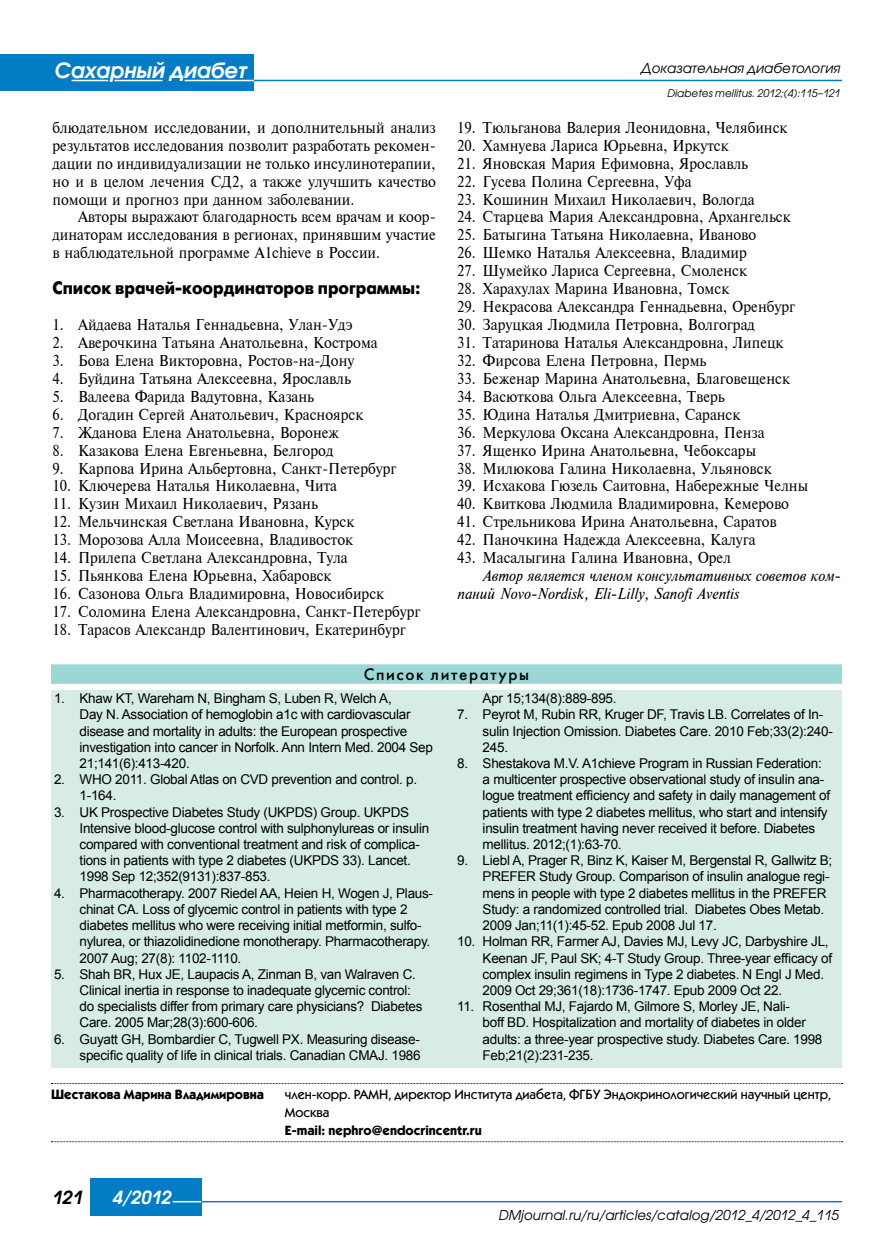
<style>
.page{position:relative;width:893px;height:1255px;background:#fff}
.page>*{position:absolute;margin:0;border:0;box-sizing:border-box;transform-origin:0 0}
.t1{font:italic 700 21px "Avant Garde Gothic C";color:#fff}
.Padzagolovok{font:700 18px "Futura Futuris C";color:#000;scale:.92 1}
.t2{font:italic 700 18px "Avant Garde Gothic C";color:#fff}
.t3{font:italic 700 18px "Avant Garde Gothic C";color:#000}
.t4{font:16.5px "Futura Futuris C";letter-spacing:.1em;color:#000}
.Text_Num{font:15px "Newton C";color:#000;scale:.92 1}
.Text{font:15px/18px "Newton C";color:#000;text-align:justify;scale:.92 1}
.Text-2{font:15px/17.9px "Newton C Italic";color:#000;scale:.92 1}
.Liter-new{font:13.5px/16.2px "Arial";letter-spacing:-.02em;color:#000}
.Avtor-new_institut{font:13.5px/18px "Kabel Medium C";color:#000}
.t5{font:italic 13.5px "Avant Garde Gothic C";color:#000}
.Avtor-new_institut-2{font:700 13.5px "Kabel Medium C";color:#000}
.t6{font:italic 10.5px "Avant Garde Gothic C";color:#000}
.s1{font-weight:700}
</style>
<div class="page">
<div style="left:90px;top:1178px;width:112px;height:37px;background:#007dc5"></div>
<hr style="left:173px;top:1200px;width:29px;height:2px;background:#fff">
<hr style="left:202px;top:1200px;width:640px;height:2px;background:#007dc5">
<div style="left:0;top:54px;width:254px;height:37px;background:#007dc5"></div>
<hr style="left:114px;top:80px;width:48px;height:1px;background:#fff">
<hr style="left:185px;top:80px;width:73px;height:1px;background:#fff">
<hr style="left:72px;top:80px;width:36px;height:1px;background:#fff">
<hr style="left:254px;top:80px;width:588px;height:1px;background:#007dc5">
<div style="left:51px;top:690px;width:791px;height:377px;background:#d7ede4"></div>
<div style="left:51px;top:664px;width:791px;height:19px;background:#9bd7d4"></div>
<svg style="left:51px;top:1083px;width:792px;height:1px"></svg>
<svg style="left:51px;top:1141px;width:792px;height:1px"></svg>
<h1 class="t1" style="left:55px;top:58px;width:194px">Сахарный диабет</h1>
<p class="t5" style="left:641px;top:60px;width:201px">Доказательная диабетология</p>
<p class="Text" style="left:53px;top:118px;width:418px">блюдательном исследовании, и дополнительный анализ результатов исследования позволит разработать рекомен&shy;дации по индивидуализации не только инсулинотерапии, но и в целом лечения СД2, а также улучшить качество помощи и прогноз при данном заболевании.</p>
<p class="Text" style="left:53px;top:208px;width:418px;text-indent:26px">Авторы выражают благодарность всем врачам и коор&shy;динаторам исследования в регионах, принявшим участие в наблюдательной программе A1chieve в России.</p>
<p class="Padzagolovok" style="left:53px;top:278px;width:402px">Список врачей-координаторов программы:</p>
<p class="Text_Num" style="left:53px;top:316px;width:328px">1. Айдаева Наталья Геннадьевна, Улан-Удэ</p>
<p class="Text_Num" style="left:53px;top:334px;width:355px">2. Аверочкина Татьяна Анатольевна, Кострома</p>
<p class="Text_Num" style="left:53px;top:352px;width:330px">3. Бова Елена Викторовна, Ростов-на-Дону</p>
<p class="Text_Num" style="left:53px;top:370px;width:326px">4. Буйдина Татьяна Алексеевна, Ярославль</p>
<p class="Text_Num" style="left:53px;top:387px;width:286px">5. Валеева Фарида Вадутовна, Казань</p>
<p class="Text_Num" style="left:53px;top:405px;width:339px">6. Догадин Сергей Анатольевич, Красноярск</p>
<p class="Text_Num" style="left:53px;top:423px;width:313px">7. Жданова Елена Анатольевна, Воронеж</p>
<p class="Text_Num" style="left:53px;top:441px;width:307px">8. Казакова Елена Евгеньевна, Белгород</p>
<p class="Text_Num" style="left:53px;top:459px;width:375px">9. Карпова Ирина Альбертовна, Санкт-Петербург</p>
<p class="Text_Num" style="left:53px;top:477px;width:311px">10. Ключерева Наталья Николаевна, Чита</p>
<p class="Text_Num" style="left:53px;top:495px;width:290px">11. Кузин Михаил Николаевич, Рязань</p>
<p class="Text_Num" style="left:53px;top:513px;width:330px">12. Мельчинская Светлана Ивановна, Курск</p>
<p class="Text_Num" style="left:53px;top:531px;width:328px">13. Морозова Алла Моисеевна, Владивосток</p>
<p class="Text_Num" style="left:53px;top:549px;width:322px">14. Прилепа Светлана Александровна, Тула</p>
<p class="Text_Num" style="left:53px;top:567px;width:305px">15. Пьянкова Елена Юрьевна, Хабаровск</p>
<p class="Text_Num" style="left:53px;top:585px;width:362px">16. Сазонова Ольга Владимировна, Новосибирск</p>
<p class="Text_Num" style="left:53px;top:603px;width:402px">17. Соломина Елена Александровна, Санкт-Петербург</p>
<p class="Text_Num" style="left:53px;top:620px;width:386px">18. Тарасов Александр Валентинович, Екатеринбург</p>
<p class="t6" style="left:667px;top:87px;width:175px">Diabetes mellitus. 2012;(4):115–121</p>
<p class="Text_Num" style="left:457px;top:119px;width:361px">19. Тюльганова Валерия Леонидовна, Челябинск</p>
<p class="Text_Num" style="left:457px;top:137px;width:297px">20. Хамнуева Лариса Юрьевна, Иркутск</p>
<p class="Text_Num" style="left:457px;top:154px;width:318px">21. Яновская Мария Ефимовна, Ярославль</p>
<p class="Text_Num" style="left:457px;top:172px;width:256px">22. Гусева Полина Сергеевна, Уфа</p>
<p class="Text_Num" style="left:457px;top:190px;width:325px">23. Кошинин Михаил Николаевич, Вологда</p>
<p class="Text_Num" style="left:457px;top:208px;width:364px">24. Старцева Мария Александровна, Архангельск</p>
<p class="Text_Num" style="left:457px;top:226px;width:327px">25. Батыгина Татьяна Николаевна, Иваново</p>
<p class="Text_Num" style="left:457px;top:244px;width:316px">26. Шемко Наталья Алексеевна, Владимир</p>
<p class="Text_Num" style="left:457px;top:262px;width:317px">27. Шумейко Лариса Сергеевна, Смоленск</p>
<p class="Text_Num" style="left:457px;top:280px;width:297px">28. Харахулах Марина Ивановна, Томск</p>
<p class="Text_Num" style="left:457px;top:298px;width:369px">29. Некрасова Александра Геннадьевна, Оренбург</p>
<p class="Text_Num" style="left:457px;top:316px;width:325px">30. Заруцкая Людмила Петровна, Волгоград</p>
<p class="Text_Num" style="left:457px;top:334px;width:356px">31. Татаринова Наталья Александровна, Липецк</p>
<p class="Text_Num" style="left:457px;top:352px;width:273px">32. Фирсова Елена Петровна, Пермь</p>
<p class="Text_Num" style="left:457px;top:370px;width:363px">33. Беженар Марина Анатольевна, Благовещенск</p>
<p class="Text_Num" style="left:457px;top:387px;width:292px">34. Васюткова Ольга Алексеевна, Тверь</p>
<p class="Text_Num" style="left:457px;top:405px;width:309px">35. Юдина Наталья Дмитриевна, Саранск</p>
<p class="Text_Num" style="left:457px;top:423px;width:336px">36. Меркулова Оксана Александровна, Пенза</p>
<p class="Text_Num" style="left:457px;top:441px;width:327px">37. Ященко Ирина Анатольевна, Чебоксары</p>
<p class="Text_Num" style="left:457px;top:459px;width:343px">38. Милюкова Галина Николаевна, Ульяновск</p>
<p class="Text_Num" style="left:457px;top:477px;width:383px">39. Исхакова Гюзель Саитовна, Набережные Челны</p>
<p class="Text_Num" style="left:457px;top:495px;width:362px">40. Квиткова Людмила Владимировна, Кемерово</p>
<p class="Text_Num" style="left:457px;top:513px;width:349px">41. Стрельникова Ирина Анатольевна, Саратов</p>
<p class="Text_Num" style="left:457px;top:531px;width:326px">42. Паночкина Надежда Алексеевна, Калуга</p>
<p class="Text_Num" style="left:457px;top:549px;width:299px">43. Масалыгина Галина Ивановна, Орел</p>
<p class="Text-2" style="left:457px;top:567px;width:418px;text-indent:26px">Автор является членом консультативных советов ком&shy;паний Novo-Nordisk, Eli-Lilly, Sanofi Aventis</p>
<p class="t4" style="left:364px;top:664px;width:167px">Список литературы</p>
<p class="Liter-new" style="left:80px;top:690px;width:355px;text-indent:-26px">1. Khaw KT, Wareham N, Bingham S, Luben R, Welch A,<br>Day N. Association of hemoglobin a1c with cardiovascular disease and mortality in adults: the European prospective investigation into cancer in Norfolk. Ann Intern Med. 2004 Sep 21;141(6):413-420.</p>
<p class="Liter-new" style="left:80px;top:771px;width:339px;text-indent:-26px">2. WHO 2011. Global Atlas on CVD prevention and control. p.<br>1-164.</p>
<p class="Liter-new" style="left:80px;top:803px;width:351px;text-indent:-26px">3. UK Prospective Diabetes Study (UKPDS) Group. UKPDS Intensive blood-glucose control with sulphonylureas or insulin compared with conventional treatment and risk of complica&shy;tions in patients with type 2 diabetes (UKPDS 33). Lancet.<br>1998 Sep 12;352(9131):837-853.</p>
<p class="Liter-new" style="left:80px;top:884px;width:355px;text-indent:-26px">4. Pharmacotherapy. 2007 Riedel AA, Heien H, Wogen J, Plaus&shy;chinat CA. Loss of glycemic control in patients with type 2 diabetes mellitus who were receiving initial metformin, sulfo&shy;nylurea, or thiazolidinedione monotherapy. Pharmacotherapy.<br>2007 Aug; 27(8): 1102-1110.</p>
<p class="Liter-new" style="left:80px;top:965px;width:344px;text-indent:-26px">5. Shah BR, Hux JE, Laupacis A, Zinman B, van Walraven C.<br>Clinical inertia in response to inadequate glycemic control: do specialists differ from primary care physicians? Diabetes Care. 2005 Mar;28(3):600-606.</p>
<p class="Liter-new" style="left:54px;top:1030px;width:368px;text-align:right">6. Guyatt GH, Bombardier C, Tugwell PX. Measuring disease&shy;specific quality of life in clinical trials. Canadian CMAJ. 1986</p>
<p class="Liter-new" style="left:483px;top:690px;width:135px">Apr 15;134(8):889-895.</p>
<p class="Liter-new" style="left:483px;top:706px;width:352px;text-indent:-26px">7. Peyrot M, Rubin RR, Kruger DF, Travis LB. Correlates of In&shy;sulin Injection Omission. Diabetes Care. 2010 Feb;33(2):240-<br>245.</p>
<p class="Liter-new" style="left:483px;top:755px;width:349px;text-indent:-26px">8. Shestakova M.V. A1chieve Program in Russian Federation: a multicenter prospective observational study of insulin ana&shy;logue treatment efficiency and safety in daily management of patients with type 2 diabetes mellitus, who start and intensify insulin treatment having never received it before. Diabetes mellitus. 2012;(1):63-70.</p>
<p class="Liter-new" style="left:483px;top:852px;width:351px;text-indent:-26px">9. Liebl A, Prager R, Binz K, Kaiser M, Bergenstal R, Gallwitz B; PREFER Study Group. Comparison of insulin analogue regi&shy;mens in people with type 2 diabetes mellitus in the PREFER Study: a randomized controlled trial. Diabetes Obes Metab.<br>2009 Jan;11(1):45-52. Epub 2008 Jul 17.</p>
<p class="Liter-new" style="left:483px;top:933px;width:351px;text-indent:-26px">10. Holman RR, Farmer AJ, Davies MJ, Levy JC, Darbyshire JL, Keenan JF, Paul SK; 4-T Study Group. Three-year efficacy of complex insulin regimens in Type 2 diabetes. N Engl J Med.<br>2009 Oct 29;361(18):1736-1747. Epub 2009 Oct 22.</p>
<p class="Liter-new" style="left:483px;top:998px;width:341px;text-indent:-26px">11. Rosenthal MJ, Fajardo M, Gilmore S, Morley JE, Nali-<br>boff BD. Hospitalization and mortality of diabetes in older adults: a three-year prospective study. Diabetes Care. 1998<br>Feb;21(2):231-235.</p>
<p class="Avtor-new_institut-2" style="left:51px;top:1086px;width:215px">Шестакова Марина Владимировна</p>
<p class="Avtor-new_institut" style="left:285px;top:1084px;width:547px">член-корр. РАМН, директор Института диабета, ФГБУ Эндокринологический научный центр,<br>Москва<br><span class="s1">E-mail: nephro@endocrincentr.ru</span></p>
<h2 class="t3" style="left:53px;top:1186px;width:32px">121</h2>
<h2 class="t2" style="left:113px;top:1186px;width:60px">4/2012</h2>
<p class="t5" style="left:499px;top:1206px;width:342px">DMjournal.ru/ru/articles/catalog/2012_4/2012_4_115</p>
</div>
